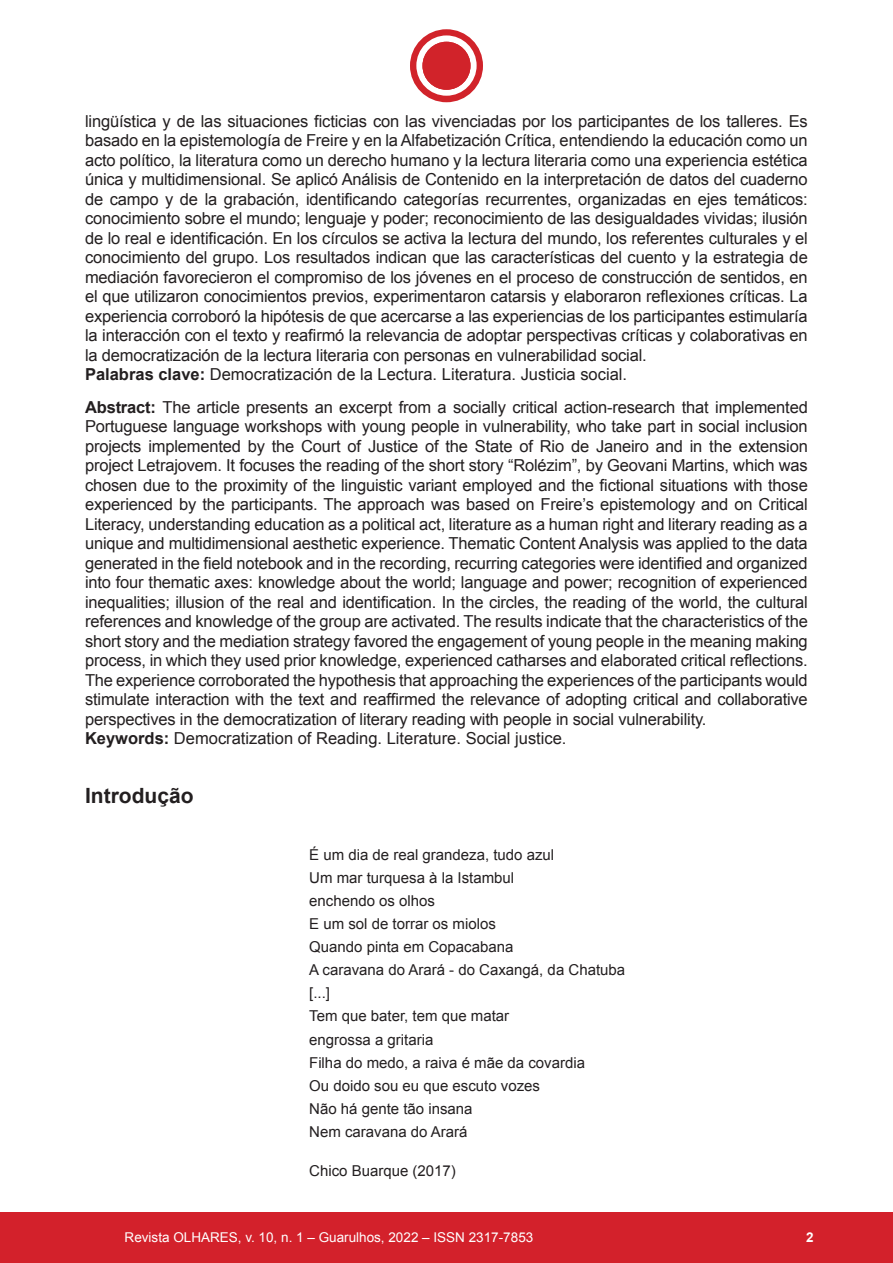
<style>
.page{position:relative;width:893px;height:1263px;background:#fff}
.page>*{position:absolute;margin:0;border:0;box-sizing:border-box;transform-origin:0 0}
._02_Título{font:700 21px "Arial";color:#231f20}
._01_Resumo{font:16.5px/19.5px "Arial";color:#231f20;text-align:justify}
.Seções_-_Corpo_do_Te{font:15px "Arial";color:#231f20}
.t1{font:13.5px "Arial";color:#fff}
.t2{font:700 13.5px "Arial";color:#fff}
.s1{font-weight:700}
</style>
<div class="page">
<div style="left:0;top:1212px;width:893px;height:51px;background:#d3212b"></div>
<div style="left:410px;top:29px;width:73px;height:73px;background:#d1232a;border-radius:50%"></div>
<svg style="left:416px;top:35px;width:61px;height:61px"></svg>
<div style="left:422px;top:42px;width:48px;height:48px;background:#d1232a;border-radius:50%"></div>
<p class="_01_Resumo" style="left:85px;top:111px;width:724px">lingüística y de las situaciones ficticias con las vivenciadas por los participantes de los talleres. Es basado en la epistemología de Freire y en la Alfabetización Crítica, entendiendo la educación como un acto político, la literatura como un derecho humano y la lectura literaria como una experiencia estética única y multidimensional. Se aplicó Análisis de Contenido en la interpretación de datos del cuaderno de campo y de la grabación, identificando categorías recurrentes, organizadas en ejes temáticos: conocimiento sobre el mundo; lenguaje y poder; reconocimiento de las desigualdades vividas; ilusión de lo real e identificación. En los círculos se activa la lectura del mundo, los referentes culturales y el conocimiento del grupo. Los resultados indican que las características del cuento y la estrategia de mediación favorecieron el compromiso de los jóvenes en el proceso de construcción de sentidos, en el que utilizaron conocimientos previos, experimentaron catarsis y elaboraron reflexiones críticas. La experiencia corroboró la hipótesis de que acercarse a las experiencias de los participantes estimularía la interacción con el texto y reafirmó la relevancia de adoptar perspectivas críticas y colaborativas en la democratización de la lectura literaria con personas en vulnerabilidad social.</p>
<p class="_01_Resumo" style="left:85px;top:365px;width:544px"><span class="s1">Palabras clave:</span> Democratización de la Lectura. Literatura. Justicia social.</p>
<p class="_01_Resumo" style="left:85px;top:397px;width:724px"><span class="s1">Abstract:</span> The article presents an excerpt from a socially critical action-research that implemented Portuguese language workshops with young people in vulnerability, who take part in social inclusion projects implemented by the Court of Justice of the State of Rio de Janeiro and in the extension project Letrajovem. It focuses the reading of the short story “Rolézim”, by Geovani Martins, which was chosen due to the proximity of the linguistic variant employed and the fictional situations with those experienced by the participants. The approach was based on Freire’s epistemology and on Critical Literacy, understanding education as a political act, literature as a human right and literary reading as a unique and multidimensional aesthetic experience. Thematic Content Analysis was applied to the data generated in the field notebook and in the recording, recurring categories were identified and organized into four thematic axes: knowledge about the world; language and power; recognition of experienced inequalities; illusion of the real and identification. In the circles, the reading of the world, the cultural references and knowledge of the group are activated. The results indicate that the characteristics of the short story and the mediation strategy favored the engagement of young people in the meaning making process, in which they used prior knowledge, experienced catharses and elaborated critical reflections.<br>The experience corroborated the hypothesis that approaching the experiences of the participants would stimulate interaction with the text and reaffirmed the relevance of adopting critical and collaborative perspectives in the democratization of literary reading with people in social vulnerability.</p>
<p class="_01_Resumo" style="left:85px;top:729px;width:483px"><span class="s1">Keywords:</span> Democratization of Reading. Literature. Social justice.</p>
<p class="_02_Título" style="left:85px;top:782px;width:110px">Introdução</p>
<p class="Seções_-_Corpo_do_Te" style="left:309px;top:844px;width:247px">É um dia de real grandeza, tudo azul</p>
<p class="Seções_-_Corpo_do_Te" style="left:309px;top:868px;width:207px">Um mar turquesa à la Istambul</p>
<p class="Seções_-_Corpo_do_Te" style="left:309px;top:891px;width:127px">enchendo os olhos</p>
<p class="Seções_-_Corpo_do_Te" style="left:309px;top:914px;width:188px">E um sol de torrar os miolos</p>
<p class="Seções_-_Corpo_do_Te" style="left:309px;top:937px;width:206px">Quando pinta em Copacabana</p>
<p class="Seções_-_Corpo_do_Te" style="left:309px;top:960px;width:318px">A caravana do Arará - do Caxangá, da Chatuba</p>
<p class="Seções_-_Corpo_do_Te" style="left:309px;top:983px;width:22px">[...]</p>
<p class="Seções_-_Corpo_do_Te" style="left:309px;top:1006px;width:202px">Tem que bater, tem que matar</p>
<p class="Seções_-_Corpo_do_Te" style="left:309px;top:1029px;width:126px">engrossa a gritaria</p>
<p class="Seções_-_Corpo_do_Te" style="left:309px;top:1052px;width:277px">Filha do medo, a raiva é mãe da covardia</p>
<p class="Seções_-_Corpo_do_Te" style="left:309px;top:1075px;width:232px">Ou doido sou eu que escuto vozes</p>
<p class="Seções_-_Corpo_do_Te" style="left:309px;top:1099px;width:165px">Não há gente tão insana</p>
<p class="Seções_-_Corpo_do_Te" style="left:309px;top:1122px;width:160px">Nem caravana do Arará</p>
<p class="Seções_-_Corpo_do_Te" style="left:309px;top:1161px;width:148px">Chico Buarque (2017)</p>
<p class="t1" style="left:125px;top:1229px;width:410px">Revista OLHARES, v. 10, n. 1 – Guarulhos, 2022 – ISSN 2317-7853</p>
<p class="t2" style="left:806px;top:1228px;width:9px">2</p>
</div>
